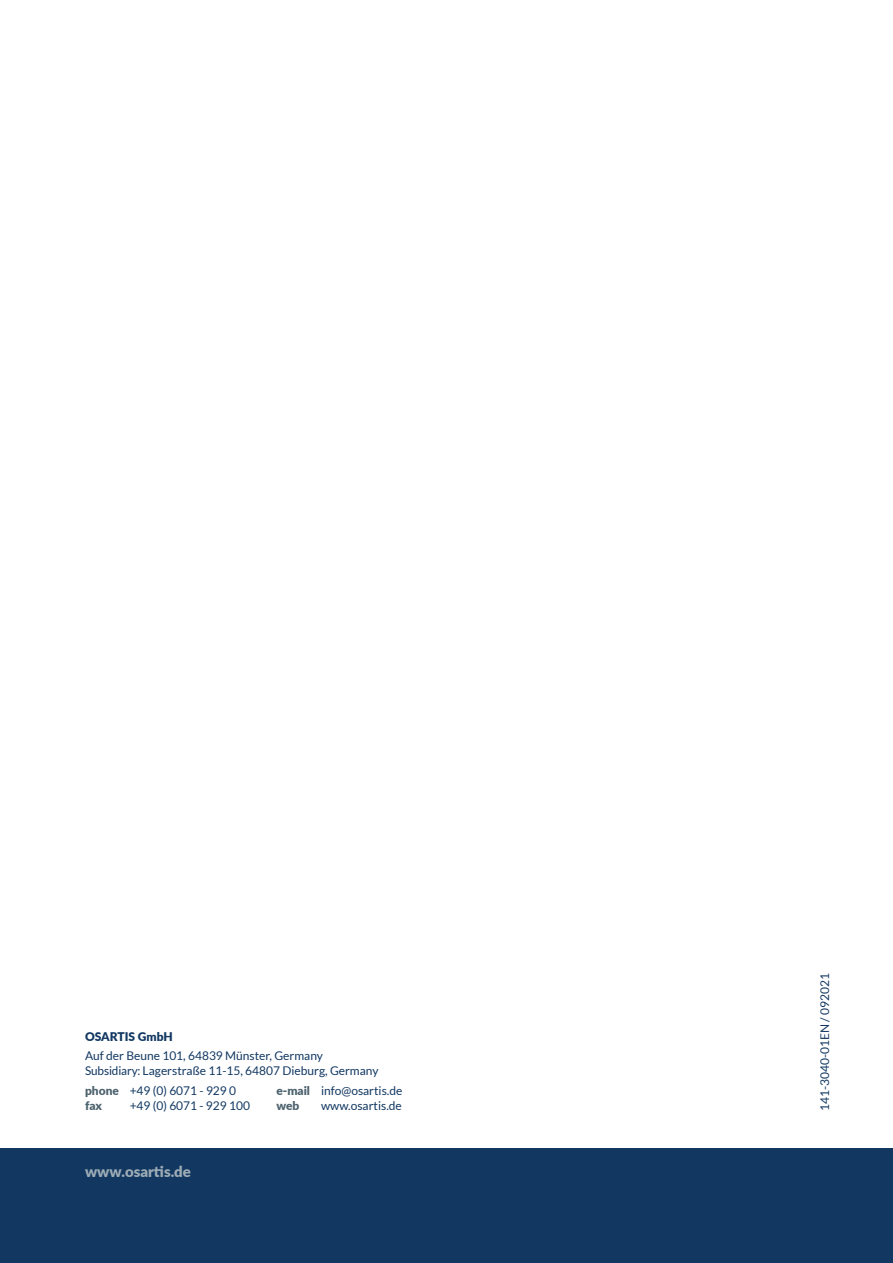
<style>
.page{position:relative;width:893px;height:1263px;background:#fff}
.page>*{position:absolute;margin:0;border:0;box-sizing:border-box;transform-origin:0 0}
.t1{font:900 15px "Lato";color:#9dacb5}
.t2{font:12px/15px "Lato";color:#123862}
.t3{font:900 12px "Lato";color:#123862}
.t4{font:900 12px "Lato";color:#4d636e}
.s1{font-weight:900;color:#4d636e}
</style>
<div class="page">
<div style="left:0;top:1148px;width:893px;height:115px;background:#123862"></div>
<p class="t3" style="left:85px;top:1027px;width:89px">OSARTIS GmbH</p>
<p class="t2" style="left:85px;top:1048px;width:295px">Auf der Beune 101, 64839 Münster, Germany<br>Subsidiary: Lagerstraße 11-15, 64807 Dieburg, Germany</p>
<p class="t2" style="left:85px;top:1083px;width:153px"><span class="s1">phone</span> +49 (0) 6071 - 929 0</p>
<p class="t2" style="left:276px;top:1083px;width:128px"><span class="s1">e-mail</span> info@osartis.de</p>
<p class="t4" style="left:85px;top:1096px;width:19px">fax</p>
<p class="t2" style="left:130px;top:1098px;width:122px">+49 (0) 6071 - 929 100</p>
<p class="t4" style="left:276px;top:1096px;width:25px">web</p>
<p class="t2" style="left:321px;top:1098px;width:82px">www.osartis.de</p>
<p class="t1" style="left:85px;top:1160px;width:107px">www.osartis.de</p>
<p class="t2" style="left:817px;top:1111px;width:139px;rotate:-90deg">141-3040-01EN / 092021</p>
</div>
